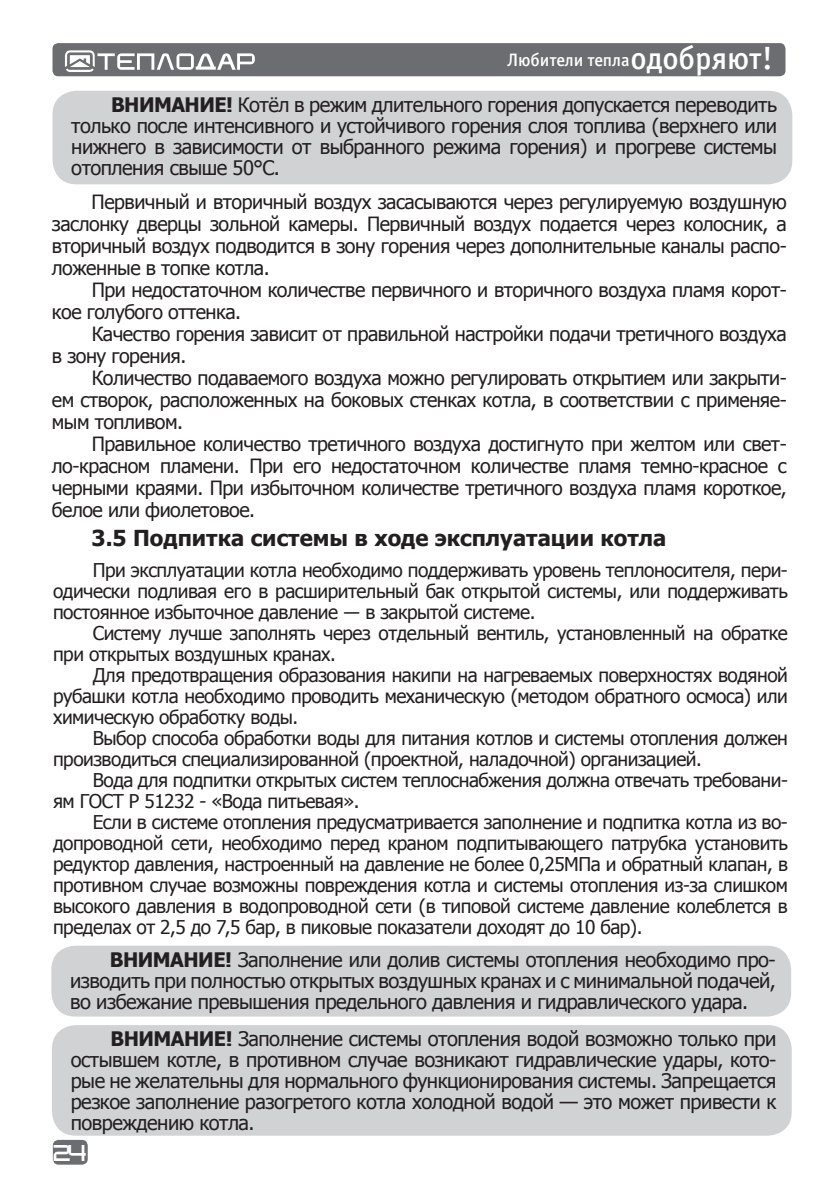
<style>
.page{position:relative;width:840px;height:1191px;background:#fff}
.page>*{position:absolute;margin:0;border:0;box-sizing:border-box;transform-origin:0 0}
.t1{font:700 22px "Tahoma";color:#231f20}
.t2{font:20px/21px "Tahoma";letter-spacing:-.025em;color:#231f20;text-align:justify}
.t3{font:19.6px/22px "Tahoma";letter-spacing:-.025em;color:#231f20;text-align:justify}
.t4{font:19px/21px "Tahoma";letter-spacing:-.025em;color:#231f20;text-align:justify}
.t5{font:18px "Officina Sans Medium C";letter-spacing:-.005em;color:#fff}
.t6{font:16px "teplodar";color:#fff}
.s1{font-size:32px}
.s2{font-weight:700}
</style>
<div class="page">
<div style="left:53px;top:1139px;width:35px;height:25px;background:#6c6d70;border-radius:6px"></div>
<div style="left:52px;top:43px;width:733px;height:33px;background:#6c6d70;border-radius:6px"></div>
<svg style="left:65px;top:50px;width:190px;height:22px"></svg>
<div style="left:52px;top:91px;width:739px;height:93px;background:#d1d2d4;border-radius:24px"></div>
<div style="left:51px;top:945px;width:739px;height:71px;background:#d1d2d4;border-radius:24px"></div>
<div style="left:52px;top:1025px;width:739px;height:110px;background:#d1d2d4;border-radius:24px"></div>
<p class="t5" style="left:507px;top:50px;width:267px">Любители тепла<span class="s1">одобряют!</span></p>
<p class="t2" style="left:71px;top:93px;width:706px;text-indent:40px"><span class="s2">ВНИМАНИЕ!</span> Котёл в режим длительного горения допускается переводить только после интенсивного и устойчивого горения слоя топлива (верхнего или нижнего в зависимости от выбранного режима горения) и прогреве системы отопления свыше 50°С.</p>
<p class="t3" style="left:52px;top:190px;width:736px;text-indent:40px">Первичный и вторичный воздух засасываются через регулируемую воздушную заслонку дверцы зольной камеры. Первичный воздух подается через колосник, а вторичный воздух подводится в зону горения через дополнительные каналы распо&shy;ложенные в топке котла.</p>
<p class="t3" style="left:52px;top:278px;width:736px;text-indent:40px">При недостаточном количестве первичного и вторичного воздуха пламя корот&shy;кое голубого оттенка.</p>
<p class="t3" style="left:52px;top:322px;width:736px;text-indent:40px">Качество горения зависит от правильной настройки подачи третичного воздуха в зону горения.</p>
<p class="t3" style="left:52px;top:366px;width:736px;text-indent:40px">Количество подаваемого воздуха можно регулировать открытием или закрыти&shy;ем створок, расположенных на боковых стенках котла, в соответствии с применяе&shy;мым топливом.</p>
<p class="t3" style="left:52px;top:432px;width:736px;text-indent:40px">Правильное количество третичного воздуха достигнуто при желтом или свет&shy;ло-красном пламени. При его недостаточном количестве пламя темно-красное с черными краями. При избыточном количестве третичного воздуха пламя короткое, белое или фиолетовое.</p>
<p class="t1" style="left:92px;top:522px;width:576px">3.5 Подпитка системы в ходе эксплуатации котла</p>
<p class="t4" style="left:53px;top:559px;width:736px;text-indent:40px">При эксплуатации котла необходимо поддерживать уровень теплоносителя, пери&shy;одически подливая его в расширительный бак открытой системы, или поддерживать постоянное избыточное давление ― в закрытой системе.</p>
<p class="t4" style="left:53px;top:622px;width:736px;text-indent:40px">Систему лучше заполнять через отдельный вентиль, установленный на обратке при открытых воздушных кранах.</p>
<p class="t4" style="left:53px;top:664px;width:736px;text-indent:40px">Для предотвращения образования накипи на нагреваемых поверхностях водяной рубашки котла необходимо проводить механическую (методом обратного осмоса) или химическую обработку воды.</p>
<p class="t4" style="left:53px;top:727px;width:736px;text-indent:40px">Выбор способа обработки воды для питания котлов и системы отопления должен производиться специализированной (проектной, наладочной) организацией.</p>
<p class="t4" style="left:53px;top:769px;width:736px;text-indent:40px">Вода для подпитки открытых систем теплоснабжения должна отвечать требовани&shy;ям ГОСТ Р 51232 - «Вода питьевая».</p>
<p class="t4" style="left:53px;top:811px;width:736px;text-indent:40px">Если в системе отопления предусматривается заполнение и подпитка котла из во&shy;допроводной сети, необходимо перед краном подпитывающего патрубка установить редуктор давления, настроенный на давление не более 0,25МПа и обратный клапан, в противном случае возможны повреждения котла и системы отопления из-за слишком высокого давления в водопроводной сети (в типовой системе давление колеблется в пределах от 2,5 до 7,5 бар, в пиковые показатели доходят до 10 бар).</p>
<p class="t2" style="left:70px;top:948px;width:706px;text-indent:40px"><span class="s2">ВНИМАНИЕ!</span> Заполнение или долив системы отопления необходимо про&shy;изводить при полностью открытых воздушных кранах и с минимальной подачей, во избежание превышения предельного давления и гидравлического удара.</p>
<p class="t2" style="left:71px;top:1027px;width:707px;text-indent:40px"><span class="s2">ВНИМАНИЕ!</span> Заполнение системы отопления водой возможно только при остывшем котле, в противном случае возникают гидравлические удары, кото&shy;рые не желательны для нормального функционирования системы. Запрещается резкое заполнение разогретого котла холодной водой — это может привести к повреждению котла.</p>
<p class="t6" style="left:54px;top:1145px;width:34px">24</p>
</div>
